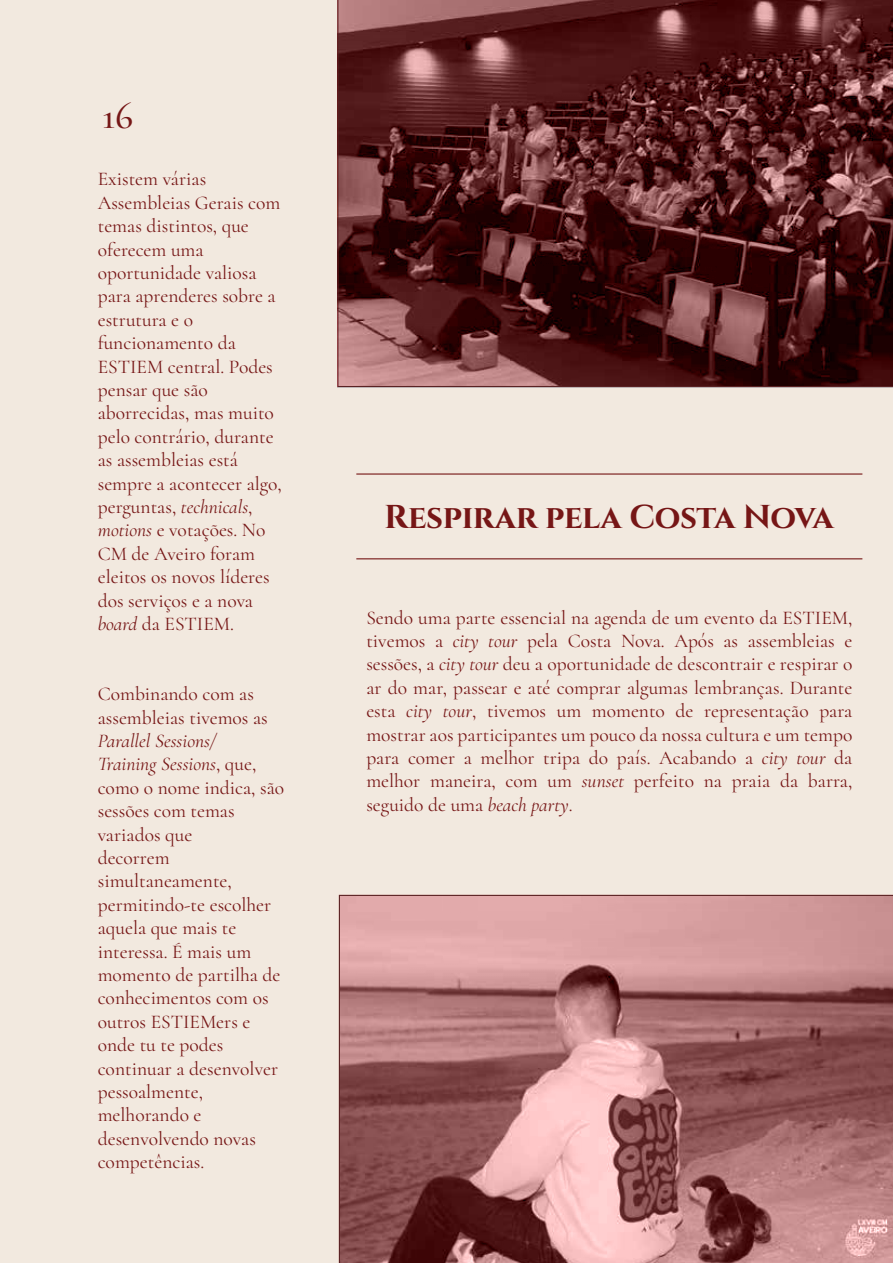
<style>
.page{position:relative;width:893px;height:1263px;background:#f2e9df}
.page>*{position:absolute;margin:0;border:0;box-sizing:border-box;transform-origin:0 0}
.t1{font:500 39px "Cormorant";color:#761616}
.t2{font:33px "Cinzel";letter-spacing:-.015em;color:#761616}
.t3{font:19.5px/23.4px "Cormorant";color:#761616}
.s1{font-style:italic}
</style>
<div class="page">
<hr style="left:356px;top:473px;width:506px;height:2px;background:#761616">
<hr style="left:356px;top:558px;width:506px;height:1px;background:#761616">
<svg style="left:338px;top:0;width:555px;height:386px;background:#562425"></svg>
<svg style="left:339px;top:895px;width:554px;height:368px;background:#ae7677"></svg>
<h1 class="t1" style="left:102px;top:91px;width:33px">16</h1>
<p class="t3" style="left:98px;top:167px;width:186px">Existem várias<br>Assembleias Gerais com temas distintos, que oferecem uma oportunidade valiosa para aprenderes sobre a estrutura e o funcionamento da<br>ESTIEM central. Podes pensar que são aborrecidas, mas muito pelo contrário, durante as assembleias está sempre a acontecer algo, perguntas, <span class="s1">technicals</span>, <span class="s1">motions</span> e votações. No<br>CM de Aveiro foram eleitos os novos líderes dos serviços e a nova <span class="s1">board</span> da ESTIEM.</p>
<p class="t3" style="left:98px;top:682px;width:172px">Combinando com as assembleias tivemos as</p>
<p class="t3" style="left:98px;top:729px;width:188px"><span class="s1">Parallel Sessions/<br>Training Sessions</span>, que, como o nome indica, são sessões com temas variados que<br>decorrem simultaneamente, permitindo-te escolher aquela que mais te interessa. É mais um momento de partilha de conhecimentos com os outros ESTIEMers e onde tu te podes continuar a desenvolver pessoalmente, melhorando e desenvolvendo novas competências.</p>
<h2 class="t2" style="left:384px;top:495px;width:451px">Respirar pela Costa Nova</h2>
<p class="t3" style="left:366px;top:605px;width:488px;text-align:justify">Sendo uma parte essencial na agenda de um evento da ESTIEM, tivemos a <span class="s1">city tour</span> pela Costa Nova. Após as assembleias e sessões, a <span class="s1">city tour</span> deu a oportunidade de descontrair e respirar o ar do mar, passear e até comprar algumas lembranças. Durante esta <span class="s1">city tour</span>, tivemos um momento de representação para mostrar aos participantes um pouco da nossa cultura e um tempo para comer a melhor tripa do país. Acabando a <span class="s1">city tour</span> da melhor maneira, com um <span class="s1">sunset</span> perfeito na praia da barra, seguido de uma <span class="s1">beach party</span>.</p>
</div>
